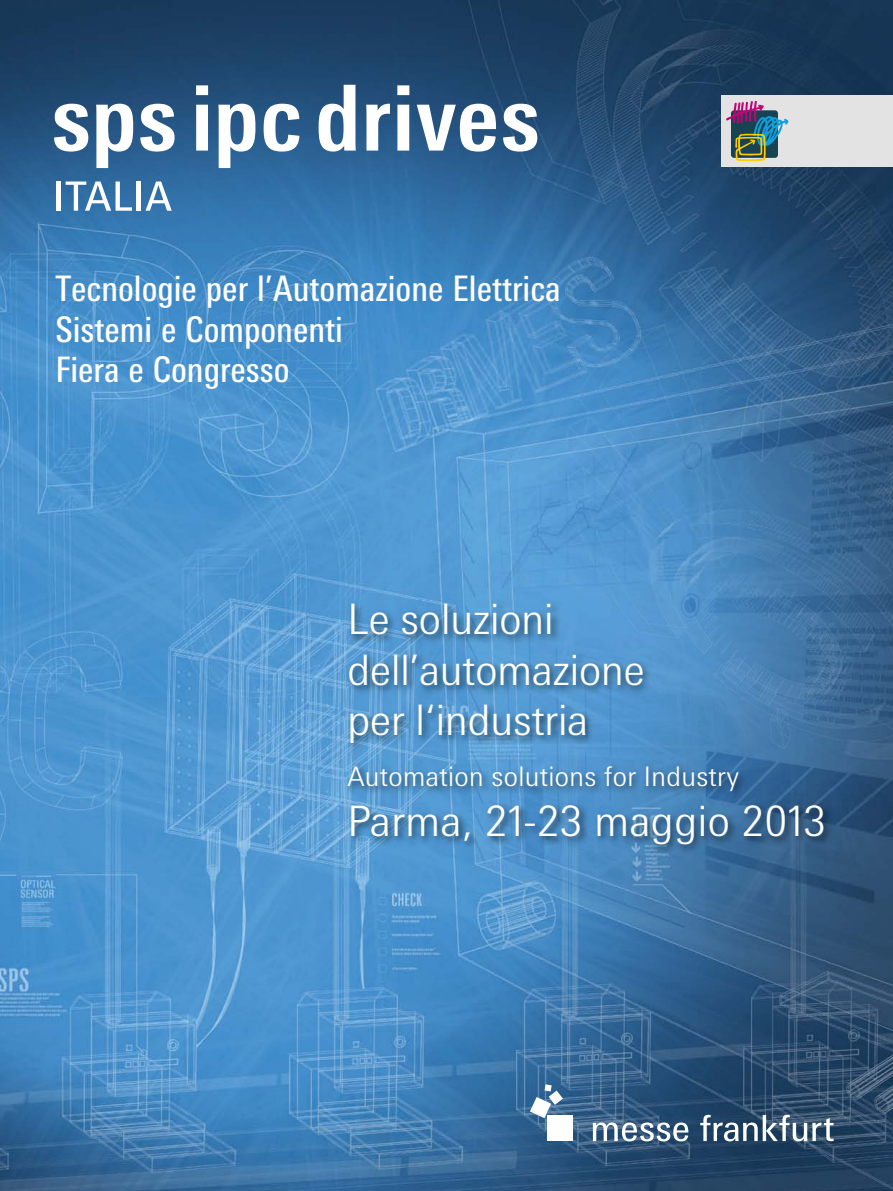
<style>
.page{position:relative;width:893px;height:1191px;background:#fff}
.page>*{position:absolute;margin:0;border:0;box-sizing:border-box;transform-origin:0 0}
.t1{font:300 42px/50.4px "Messe Univers";letter-spacing:-.005em;color:#fff}
.t2{font:condensed 35.1px/40.7px "Messe Univers";color:#fff}
.t3{font:300 27px "Messe Univers";letter-spacing:.01em;color:#fff}
</style>
<div class="page">
<img style="left:0;top:0;width:893px;height:1191px">
<img style="left:345px;top:600px;width:488px;height:254px">
<div style="left:547px;top:1115px;width:26px;height:26px;background:#fff"></div>
<svg style="left:530px;top:1084px;width:33px;height:34px"></svg>
<svg style="left:593px;top:1122px;width:95px;height:19px"></svg>
<svg style="left:700px;top:1114px;width:133px;height:27px"></svg>
<svg style="left:146px;top:181px;width:26px;height:30px"></svg>
<hr style="left:137px;top:181px;width:4px;height:30px;background:#fff">
<svg style="left:66px;top:181px;width:66px;height:30px"></svg>
<hr style="left:57px;top:181px;width:4px;height:30px;background:#fff">
<svg style="left:503px;top:104px;width:34px;height:48px"></svg>
<svg style="left:417px;top:104px;width:79px;height:48px"></svg>
<svg style="left:397px;top:85px;width:12px;height:66px"></svg>
<svg style="left:366px;top:104px;width:24px;height:47px"></svg>
<svg style="left:319px;top:85px;width:37px;height:67px"></svg>
<svg style="left:264px;top:104px;width:35px;height:48px"></svg>
<svg style="left:218px;top:104px;width:37px;height:64px"></svg>
<svg style="left:196px;top:85px;width:12px;height:66px"></svg>
<svg style="left:140px;top:104px;width:35px;height:48px"></svg>
<svg style="left:96px;top:104px;width:37px;height:64px"></svg>
<svg style="left:54px;top:104px;width:34px;height:48px"></svg>
<div style="left:722px;top:95px;width:171px;height:72px;background:#e3e3e3"></div>
<svg style="left:726px;top:101px;width:63px;height:60px"></svg>
<p class="t2" style="left:55px;top:268px;width:507px">Tecnologie per l’Automazione Elettrica<br>Sistemi e Componenti<br>Fiera e Congresso</p>
<p class="t1" style="left:348px;top:593px;width:299px">Le soluzioni dell’automazione per l‘industria</p>
<p class="t3" style="left:348px;top:759px;width:393px">Automation solutions for Industry</p>
<p class="t1" style="left:348px;top:795px;width:480px">Parma, 21-23 maggio 2013</p>
</div>
